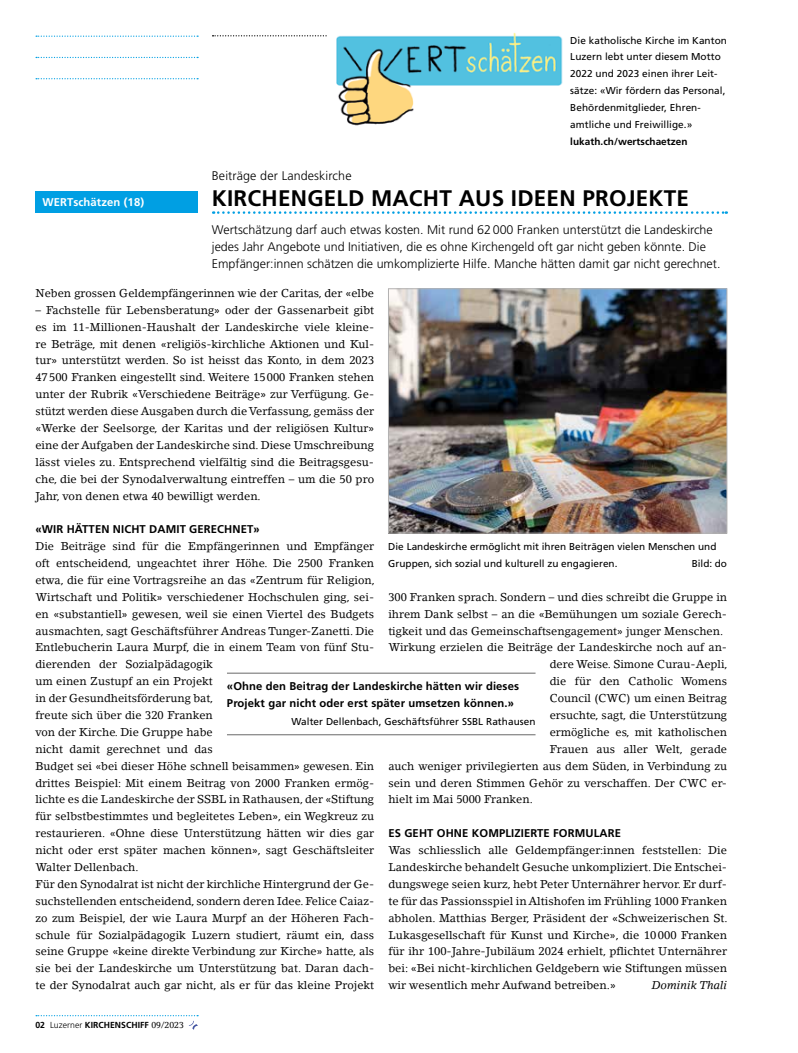
<style>
.page{position:relative;width:798px;height:1053px;background:#fff}
.page>*{position:absolute;margin:0;border:0;box-sizing:border-box;transform-origin:0 0}
.t1{font:700 22.5px "Frutiger LT Std";letter-spacing:.01em;color:#000}
.t2{font:300 12.5px/16.9px "Frutiger LT Std";color:#000}
.t3{font:11.25px/16.9px "Lino Letter Std";color:#000;text-align:justify}
.t4{font:700 11.25px/16.9px "Frutiger LT Std";letter-spacing:.01em;color:#000}
.t5{font:700 11.25px "Frutiger LT Std";letter-spacing:.01em;color:#fff}
.t6{font:italic 11.25px "Lino Letter Std";color:#000}
.t7{font:10px/16.9px "Frutiger LT Std";letter-spacing:.005em;color:#000}
.t8{font:700 10px "Frutiger LT Std";letter-spacing:.005em;color:#000}
.t9{font:700 8.75px "Frutiger LT Std";letter-spacing:.005em;color:#000}
.s1{font-weight:300}
.s2{font-family:"Lino Letter Std";font-weight:400}
</style>
<div class="page">
<svg style="left:36px;top:1015px;width:162px;height:14px"></svg>
<svg style="left:212px;top:35px;width:115px;height:1px"></svg>
<img style="left:390px;top:290px;width:334px;height:241px">
<div style="left:388px;top:288px;width:338px;height:245px;border:1px solid #b3b2b2"></div>
<svg style="left:213px;top:211px;width:513px;height:3px"></svg>
<div style="left:35px;top:191px;width:163px;height:21px;background:#009fe3"></div>
<svg style="left:36px;top:36px;width:162px;height:1px"></svg>
<svg style="left:36px;top:57px;width:162px;height:1px"></svg>
<svg style="left:36px;top:78px;width:162px;height:1px"></svg>
<img style="left:336px;top:32px;width:227px;height:94px">
<hr style="left:227px;top:672px;width:308px;height:1px;background:#878787">
<hr style="left:227px;top:734px;width:308px;height:1px;background:#878787">
<p class="t5" style="left:43px;top:195px;width:103px">WERTschätzen (18)</p>
<p class="t7" style="left:570px;top:32px;width:158px">Die katholische Kirche im Kanton<br>Luzern lebt unter diesem Motto<br>2022 und 2023 einen ihrer Leit&shy;sätze: «Wir fördern das Personal,<br>Behördenmitglieder, Ehren&shy;amtliche und Freiwillige.»</p>
<p class="t8" style="left:570px;top:135px;width:119px">lukath.ch/wertschaetzen</p>
<p class="t2" style="left:212px;top:168px;width:141px">Beiträge der Landeskirche</p>
<h1 class="t1" style="left:212px;top:185px;width:478px">KIRCHENGELD MACHT AUS IDEEN PROJEKTE</h1>
<p class="t2" style="left:212px;top:221px;width:510px">Wertschätzung darf auch etwas kosten. Mit rund 62000 Franken unterstützt die Landeskirche jedes Jahr Angebote und Initiativen, die es ohne Kirchengeld oft gar nicht geben könnte. Die<br>Empfänger:innen schätzen die umkomplizierte Hilfe. Manche hätten damit gar nicht gerechnet.</p>
<p class="t3" style="left:35px;top:284px;width:340px">Neben grossen Geldempfängerinnen wie der Caritas, der «elbe</p>
<p class="t3" style="left:35px;top:301px;width:340px">– Fachstelle für Lebensberatung» oder der Gassenarbeit gibt es im 11-Millionen-Haushalt der Landeskirche viele kleine&shy;re Beträge, mit denen «religiös-kirchliche Aktionen und Kul&shy;tur» unterstützt werden. So ist heisst das Konto, in dem 2023<br>47500 Franken eingestellt sind. Weitere 15000 Franken stehen unter der Rubrik «Verschiedene Beiträge» zur Verfügung. Ge&shy;stützt werden diese Ausgaben durch die Verfassung, gemäss der «Werke der Seelsorge, der Karitas und der religiösen Kultur» eine der Aufgaben der Landeskirche sind. Diese Umschreibung lässt vieles zu. Entsprechend vielfältig sind die Beitragsgesu&shy;che, die bei der Synodalverwaltung eintreffen – um die 50 pro Jahr, von denen etwa 40 bewilligt werden.</p>
<p class="t4" style="left:35px;top:521px;width:226px">«WIR HÄTTEN NICHT DAMIT GERECHNET»</p>
<p class="t3" style="left:35px;top:537px;width:341px;text-align:left">Die Beiträge sind für die Empfängerinnen und Empfänger oft entscheidend, ungeachtet ihrer Höhe. Die 2500 Franken etwa, die für eine Vortragsreihe an das «Zentrum für Religion, Wirtschaft und Politik» verschiedener Hochschulen ging, sei&shy;en «substantiell» gewesen, weil sie einen Viertel des Budgets ausmachten, sagt Geschäftsführer Andreas Tunger-Zanetti. Die Entlebucherin Laura Murpf, die in einem Team von fünf Stu&shy;dierenden der Sozialpädagogik<br>um einen Zustupf an ein Projekt<br>in der Gesundheitsförderung bat,<br>freute sich über die 320 Franken<br>von der Kirche. Die Gruppe habe<br>nicht damit gerechnet und das<br>Budget sei «bei dieser Höhe schnell beisammen» gewesen. Ein drittes Beispiel: Mit einem Beitrag von 2000 Franken ermög&shy;lichte es die Landeskirche der SSBL in Rathausen, der «Stiftung für selbstbestimmtes und begleitetes Leben», ein Wegkreuz zu restaurieren. «Ohne diese Unterstützung hätten wir dies gar nicht oder erst später machen können», sagt Geschäftsleiter Walter Dellenbach.<br>Für den Synodalrat ist nicht der kirchliche Hintergrund der Ge&shy;suchstellenden entscheidend, sondern deren Idee. Felice Caiaz&shy;zo zum Beispiel, der wie Laura Murpf an der Höheren Fach&shy;schule für Sozialpädagogik Luzern studiert, räumt ein, dass seine Gruppe «keine direkte Verbindung zur Kirche» hatte, als sie bei der Landeskirche um Unterstützung bat. Daran dach&shy;te der Synodalrat auch gar nicht, als er für das kleine Projekt</p>
<p class="t7" style="left:388px;top:538px;width:329px">Die Landeskirche ermöglicht mit ihren Beiträgen vielen Menschen und<br>Gruppen, sich sozial und kulturell zu engagieren.</p>
<p class="t7" style="left:691px;top:555px;width:37px">Bild: do</p>
<p class="t3" style="left:388px;top:588px;width:340px">300 Franken sprach. Sondern – und dies schreibt die Gruppe in</p>
<p class="t3" style="left:388px;top:605px;width:340px">ihrem Dank selbst – an die «Bemühungen um soziale Gerech-</p>
<p class="t3" style="left:388px;top:622px;width:336px">tigkeit und das Gemeinschaftsengagement» junger Menschen.</p>
<p class="t3" style="left:388px;top:639px;width:340px">Wirkung erzielen die Beiträge der Landeskirche noch auf an-</p>
<p class="t3" style="left:549px;top:656px;width:179px">dere Weise. Simone Curau-Aepli,</p>
<p class="t3" style="left:549px;top:672px;width:179px">die für den Catholic Womens</p>
<p class="t3" style="left:549px;top:689px;width:179px">Council (CWC) um einen Beitrag</p>
<p class="t3" style="left:549px;top:706px;width:179px">ersuchte, sagt, die Unterstützung</p>
<p class="t3" style="left:549px;top:723px;width:179px">ermögliche es, mit katholischen</p>
<p class="t3" style="left:549px;top:740px;width:179px">Frauen aus aller Welt, gerade</p>
<p class="t3" style="left:388px;top:757px;width:340px">auch weniger privilegierten aus dem Süden, in Verbindung zu</p>
<p class="t3" style="left:388px;top:774px;width:340px">sein und deren Stimmen Gehör zu verschaffen. Der CWC er-</p>
<p class="t3" style="left:388px;top:791px;width:146px">hielt im Mai 5000 Franken.</p>
<p class="t4" style="left:388px;top:824px;width:234px">ES GEHT OHNE KOMPLIZIERTE FORMULARE</p>
<p class="t3" style="left:388px;top:841px;width:340px">Was schliesslich alle Geldempfänger:innen feststellen: Die Landeskirche behandelt Gesuche unkompliziert. Die Entschei&shy;dungswege seien kurz, hebt Peter Unternährer hervor. Er durf&shy;te für das Passionsspiel in Altishofen im Frühling 1000 Franken abholen. Matthias Berger, Präsident der «Schweizerischen St.<br>Lukasgesellschaft für Kunst und Kirche», die 10000 Franken für ihr 100-Jahre-Jubiläum 2024 erhielt, pflichtet Unternährer bei: «Bei nicht-kirchlichen Geldgebern wie Stiftungen müssen wir wesentlich mehr Aufwand betreiben.»</p>
<p class="t4" style="left:227px;top:677px;width:293px">«Ohne den Beitrag der Landeskirche hätten wir dieses<br>Projekt gar nicht oder erst später umsetzen können.»</p>
<p class="t7" style="left:291px;top:713px;width:245px">Walter Dellenbach, Geschäftsführer SSBL Rathausen</p>
<p class="t6" style="left:651px;top:978px;width:77px">Dominik Thali</p>
<p class="t9" style="left:35px;top:1019px;width:150px">02 <span class="s1">Luzerner</span> KIRCHENSCHIFF <span class="s2">09/2023</span></p>
</div>
